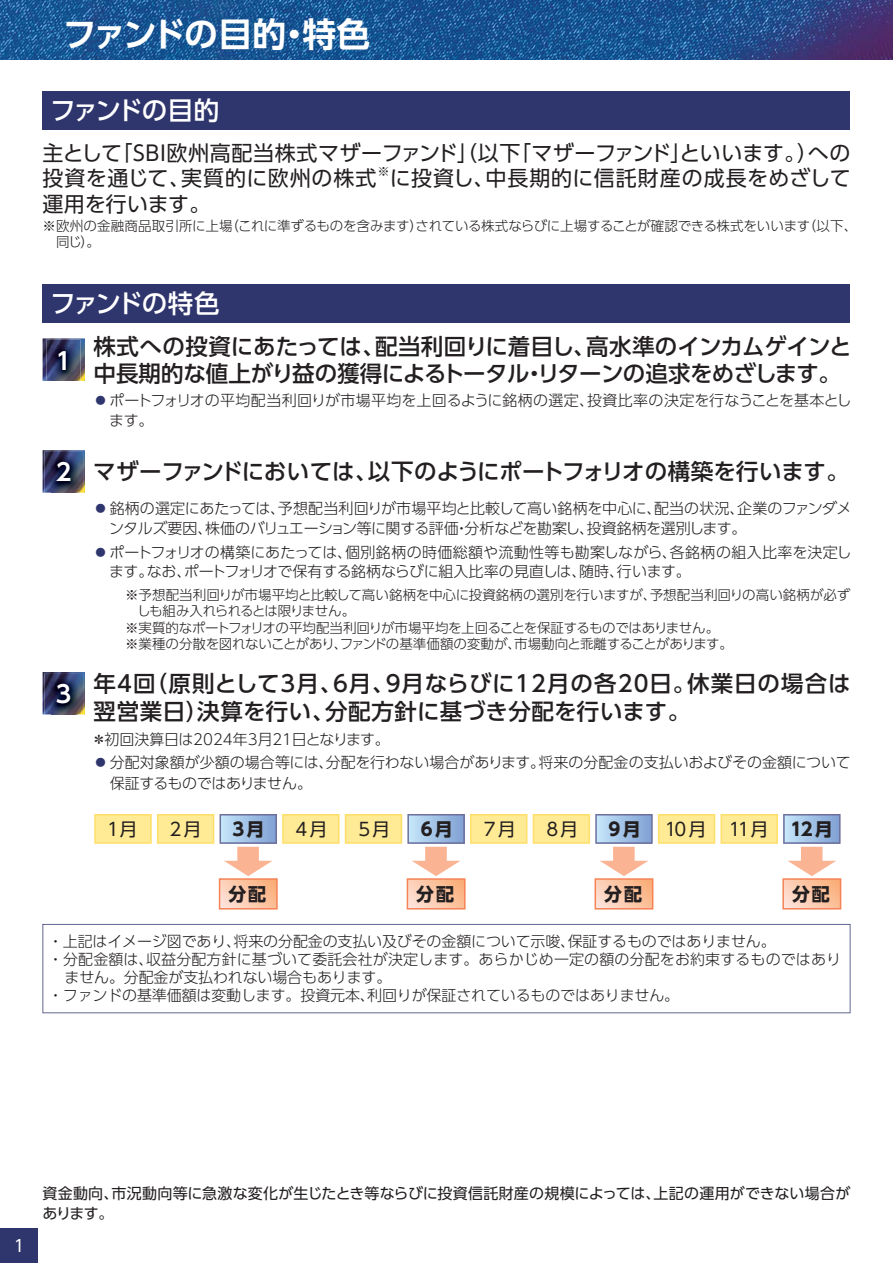
<style>
.page{position:relative;width:893px;height:1263px;background:#fff}
.page>*{position:absolute;margin:0;border:0;box-sizing:border-box;transform-origin:0 0}
.t1{font:33.75px "UD Shin Go Pro De Bold 90 pv RKSJ H";letter-spacing:-.04em;color:#fff}
.t2{font:25.5px "UD Shin Go Pro Medium 90 pv RKSJ H";letter-spacing:-.07em;color:#fff}
.t3{font:23.7px "UD Shin Go Pro De Bold 90 pv RKSJ H";color:#fff}
.t4{font:22.5px/27px "UD Shin Go Pro Medium 90 pv RKSJ H";color:#231f20}
.t5{font:22.5px/28.5px "UD Shin Go Pro Medium 90 pv RKSJ H";letter-spacing:.03em;color:#231f20}
.t6{font:21px/25.5px "UD Shin Go Pro Regular 90 pv RKSJ H";letter-spacing:.02em;color:#231f20}
.t7{font:21px "UD Shin Go Pro Regular 90 pv RKSJ H";letter-spacing:.045em;color:#231f20}
.t8{font:21px "UD Shin Go Pro Regular 90 pv RKSJ H";letter-spacing:-.005em;color:#231f20}
.t9{font:18px "UD Shin Go Pro Regular 90 pv RKSJ H";letter-spacing:.11em;color:#231f20}
.t10{font:18px "UD Shin Go Pro Bold 90 pv RKSJ H";letter-spacing:.1em;color:#231f20}
.t11{font:16.5px "UD Shin Go Pro Regular 90 pv RKSJ H";color:#fff}
.t12{font:15px/20.2px "UD Shin Go Pro Light 90 pv RKSJ H";letter-spacing:-.01em;color:#231f20}
.t13{font:15px/19.5px "UD Shin Go Pro Regular 90 pv RKSJ H";letter-spacing:.015em;color:#231f20}
.t14{font:15px "UD Shin Go Pro Light 90 pv RKSJ H";letter-spacing:.01em;color:#231f20}
.t15{font:13.5px/16.5px "UD Shin Go Pro Light 90 pv RKSJ H";letter-spacing:-.015em;color:#231f20}
.t16{font:13.5px "UD Shin Go Pro Light 90 pv RKSJ H";letter-spacing:.005em;color:#231f20}
.t17{font:13.5px "UD Shin Go Pro Light 90 pv RKSJ H";letter-spacing:-.05em;color:#231f20}
.t18{font:12.3px "UD Shin Go Pro Regular 90 pv RKSJ H";color:#231f20}
.s1{font-family:"Gothic MB101 Pro Light 90 pv RKSJ H";color:#2f356d}
.s2{font-family:"UD Shin Go Pro Bold 90 pv RKSJ H"}
</style>
<div class="page">
<svg style="left:43px;top:924px;width:807px;height:89px"></svg>
<div style="left:43px;top:91px;width:807px;height:39px;background:#2f356d"></div>
<div style="left:43px;top:284px;width:807px;height:38px;background:#2f356d"></div>
<svg style="left:94px;top:814px;width:120px;height:30px;background:#ffea94"></svg>
<svg style="left:533px;top:814px;width:308px;height:95px"></svg>
<div style="left:219px;top:878px;width:59px;height:31px;border:2px solid #f58356"></div>
<svg style="left:220px;top:814px;width:307px;height:95px"></svg>
<img style="left:43px;top:338px;width:42px;height:43px">
<img style="left:47px;top:339px;width:33px;height:42px">
<img style="left:51px;top:346px;width:25px;height:35px">
<img style="left:43px;top:450px;width:42px;height:43px">
<img style="left:45px;top:451px;width:38px;height:42px">
<img style="left:51px;top:457px;width:25px;height:36px">
<img style="left:43px;top:672px;width:42px;height:42px">
<img style="left:45px;top:673px;width:38px;height:42px">
<svg style="left:51px;top:714px;width:25px;height:1px"></svg>
<img style="left:51px;top:679px;width:25px;height:35px">
<div style="left:0;top:1228px;width:38px;height:34px;background:#2f356d"></div>
<img style="left:0;top:0;width:893px;height:60px">
<h1 class="t1" style="left:63px;top:21px;width:309px">ファンドの目的・特色</h1>
<h2 class="t2" style="left:50px;top:101px;width:171px">ファンドの目的</h2>
<h3 class="t6" style="left:43px;top:143px;width:809px">主として「SBI欧州高配当株式マザーファンド」（以下「マザーファンド」といいます。）への投資を通じて、実質的に欧州の株式</h3>
<p class="t18" style="left:378px;top:167px;width:14px">※</p>
<h3 class="t7" style="left:390px;top:171px;width:462px">に投資し、中長期的に信託財産の成長をめざして</h3>
<h3 class="t8" style="left:43px;top:196px;width:169px">運用を行います。</h3>
<p class="t15" style="left:56px;top:219px;width:803px;text-indent:-13px">※ 欧州の金融商品取引所に上場（これに準ずるものを含みます）されている株式ならびに上場することが確認できる株式をいいます（以下、同じ）。</p>
<h2 class="t2" style="left:50px;top:293px;width:171px">ファンドの特色</h2>
<h3 class="t4" style="left:94px;top:336px;width:760px">株式への投資にあたっては、配当利回りに着目し、高水準のインカムゲインと中長期的な値上がり益の獲得によるトータル・リターンの追求をめざします。</h3>
<p class="t12" style="left:109px;top:392px;width:744px;text-indent:-16px"><span class="s1">●</span>ポートフォリオの平均配当利回りが市場平均を上回るように銘柄の選定、投資比率の決定を行なうことを基本とします。</p>
<h3 class="t4" style="left:93px;top:461px;width:757px">マザーファンドにおいては、以下のようにポートフォリオの構築を行います。</h3>
<p class="t12" style="left:109px;top:501px;width:744px;line-height:19.5px;text-indent:-16px"><span class="s1">●</span>銘柄の選定にあたっては、予想配当利回りが市場平均と比較して高い銘柄を中心に、配当の状況、企業のファンダメンタルズ要因、株価のバリュエーション等に関する評価・分析などを勘案し、投資銘柄を選別します。</p>
<p class="t12" style="left:109px;top:544px;width:744px;line-height:19.5px;text-indent:-16px"><span class="s1">●</span>ポートフォリオの構築にあたっては、個別銘柄の時価総額や流動性等も勘案しながら、各銘柄の組入比率を決定します。なお、ポートフォリオで保有する銘柄ならびに組入比率の見直しは、随時、行います。</p>
<p class="t16" style="left:125px;top:589px;width:727px">※ 予想配当利回りが市場平均と比較して高い銘柄を中心に投資銘柄の選別を行いますが、予想配当利回りの高い銘柄が必ず</p>
<p class="t17" style="left:137px;top:606px;width:220px">しも組み入れられるとは限りません。</p>
<p class="t15" style="left:125px;top:621px;width:596px">※実質的なポートフォリオの平均配当利回りが市場平均を上回ることを保証するものではありません。</p>
<p class="t15" style="left:125px;top:638px;width:609px">※業種の分散を図れないことがあり、ファンドの基準価額の変動が、市場動向と乖離することがあります。</p>
<h3 class="t5" style="left:94px;top:672px;width:759px">年4回（原則として3月、6月、9月ならびに12月の各20日。休業日の場合は翌営業日）決算を行い、分配方針に基づき分配を行います。</h3>
<p class="t12" style="left:91px;top:731px;width:300px">＊初回決算日は2024年3月21日となります。</p>
<p class="t12" style="left:110px;top:755px;width:742px;text-indent:-16px"><span class="s1">●</span>分配対象額が少額の場合等には、分配を行わない場合があります。将来の分配金の支払いおよびその金額について保証するものではありません。</p>
<p class="t9" style="left:107px;top:822px;width:32px">1月</p>
<p class="t9" style="left:170px;top:822px;width:33px">2月</p>
<p class="t10" style="left:232px;top:822px;width:34px">3月</p>
<p class="t9" style="left:295px;top:822px;width:33px">4月</p>
<p class="t9" style="left:358px;top:822px;width:33px">5月</p>
<p class="t10" style="left:421px;top:822px;width:34px">6月</p>
<p class="t9" style="left:484px;top:822px;width:33px">7月</p>
<p class="t9" style="left:546px;top:822px;width:33px">8月</p>
<h3 class="t3" style="left:56px;top:352px;width:17px">1</h3>
<h3 class="t3" style="left:56px;top:464px;width:17px">2</h3>
<h3 class="t3" style="left:56px;top:685px;width:17px">3</h3>
<p class="t10" style="left:609px;top:822px;width:34px">9月</p>
<p class="t9" style="left:665px;top:822px;width:169px">10月 11月 <span class="s2">12月</span></p>
<p class="t10" style="left:228px;top:887px;width:39px">分配</p>
<p class="t10" style="left:416px;top:887px;width:39px">分配</p>
<p class="t10" style="left:604px;top:887px;width:39px">分配</p>
<p class="t10" style="left:792px;top:887px;width:39px">分配</p>
<p class="t12" style="left:48px;top:933px;width:729px">・上記はイメージ図であり、将来の分配金の支払い及びその金額について示唆、保証するものではありません。</p>
<p class="t14" style="left:48px;top:954px;width:795px">・分配金額は、収益分配方針に基づいて委託会社が決定します。あらかじめ一定の額の分配をお約束するものではあり</p>
<p class="t12" style="left:65px;top:969px;width:328px">ません。分配金が支払われない場合もあります。</p>
<p class="t12" style="left:48px;top:987px;width:633px">・ファンドの基準価額は変動します。投資元本、利回りが保証されているものではありません。</p>
<p class="t11" style="left:14px;top:1239px;width:12px">1</p>
<p class="t13" style="left:43px;top:1186px;width:809px">資金動向、市況動向等に急激な変化が生じたとき等ならびに投資信託財産の規模によっては、上記の運用ができない場合があります。</p>
</div>
